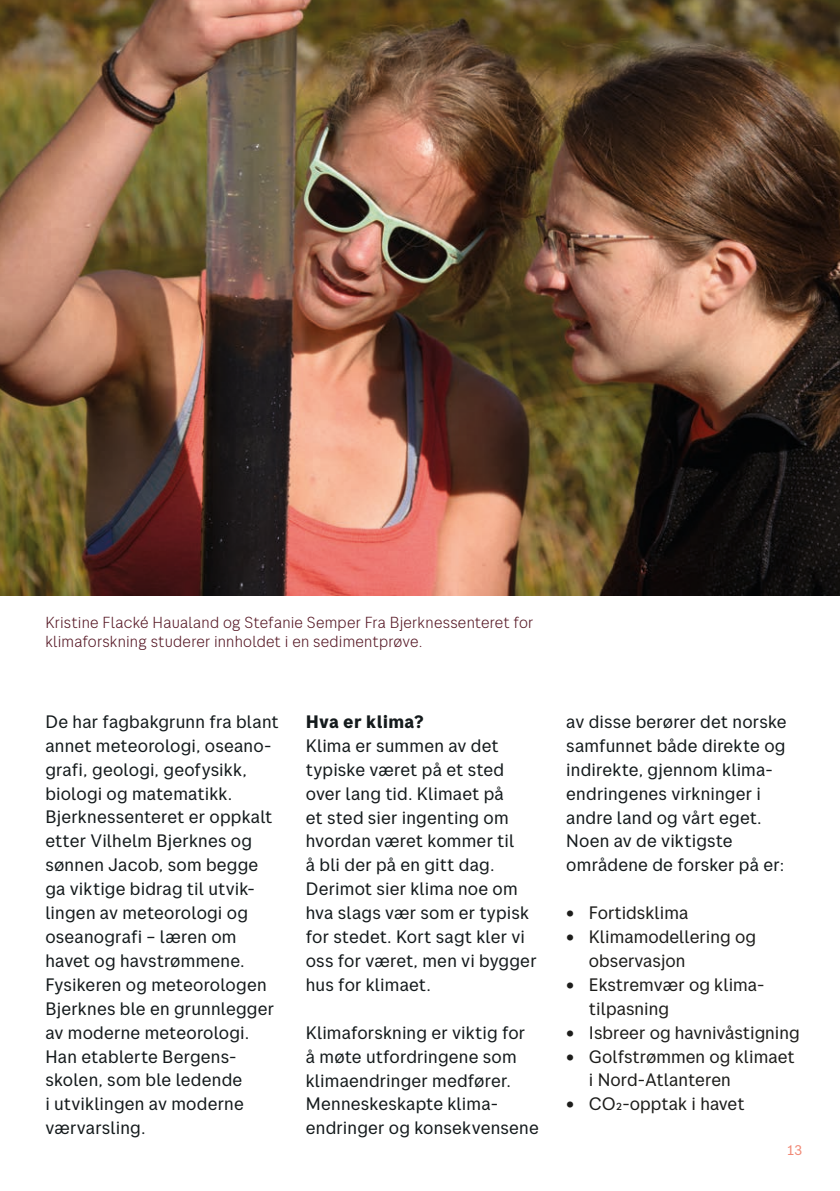
<style>
.page{position:relative;width:840px;height:1191px;background:#fff}
.page>*{position:absolute;margin:0;border:0;box-sizing:border-box;transform-origin:0 0}
.Brødtekst_editorial{font:18px/24px "Posten Sans";letter-spacing:.01em;color:#141a1c}
.t1{font:18px/24px "Posten Sans";color:#1d1d1b}
.Mellomoverskrift{font:700 18px "Posten Sans";letter-spacing:.015em;color:#141a1c}
.Bildetekst_venstre{font:300 16px/19.2px "Posten Sans";letter-spacing:.01em;color:#551724}
.t2{font:14px "Posten Sans";color:#f18875}
</style>
<div class="page">
<img style="left:0;top:0;width:839px;height:595px">
<p class="Bildetekst_venstre" style="left:45px;top:612px;width:489px">Kristine Flacké Haualand og Stefanie Semper Fra Bjerknessenteret for klimaforskning studerer innholdet i en sedimentprøve.</p>
<p class="Brødtekst_editorial" style="left:45px;top:709px;width:235px">De har fagbakgrunn fra blant annet meteorologi, oseano&shy;grafi, geologi, geofysikk, biologi og matematikk.<br>Bjerknessenteret er oppkalt etter Vilhelm Bjerknes og sønnen Jacob, som begge ga viktige bidrag til utvik&shy;lingen av meteorologi og oseanografi – læren om havet og havstrømmene.<br>Fysikeren og meteorologen<br>Bjerknes ble en grunnlegger av moderne meteorologi.<br>Han etablerte Bergens&shy;skolen, som ble ledende<br>i utviklingen av moderne værvarsling.</p>
<p class="Mellomoverskrift" style="left:305px;top:710px;width:120px">Hva er klima?</p>
<p class="Brødtekst_editorial" style="left:305px;top:733px;width:232px">Klima er summen av det typiske været på et sted over lang tid. Klimaet på<br>et sted sier ingenting om hvordan været kommer til<br>å bli der på en gitt dag.<br>Derimot sier klima noe om hva slags vær som er typisk for stedet. Kort sagt kler vi oss for været, men vi bygger hus for klimaet.</p>
<p class="Brødtekst_editorial" style="left:305px;top:1020px;width:234px">Klimaforskning er viktig for å møte utfordringene som klimaendringer medfører.<br>Menneskeskapte klima&shy;endringer og konsekvensene</p>
<p class="Brødtekst_editorial" style="left:566px;top:709px;width:222px">av disse berører det norske samfunnet både direkte og indirekte, gjennom klima&shy;endringenes virkninger i andre land og vårt eget.<br>Noen av de viktigste områdene de forsker på er:</p>
<p class="t1" style="left:566px;top:900px;width:124px">• Fortidsklima</p>
<p class="t1" style="left:588px;top:924px;width:168px;text-indent:-23px">• Klimamodellering og observasjon</p>
<p class="t1" style="left:588px;top:972px;width:177px;text-indent:-23px">• Ekstremvær og klima&shy;tilpasning</p>
<p class="t1" style="left:566px;top:1020px;width:235px">• Isbreer og havnivåstigning</p>
<p class="t1" style="left:588px;top:1044px;width:207px;text-indent:-23px">• Golfstrømmen og klimaet i Nord-Atlanteren</p>
<p class="t1" style="left:566px;top:1091px;width:180px">• CO₂-opptak i havet</p>
<p class="t2" style="left:786px;top:1142px;width:18px">13</p>
</div>
